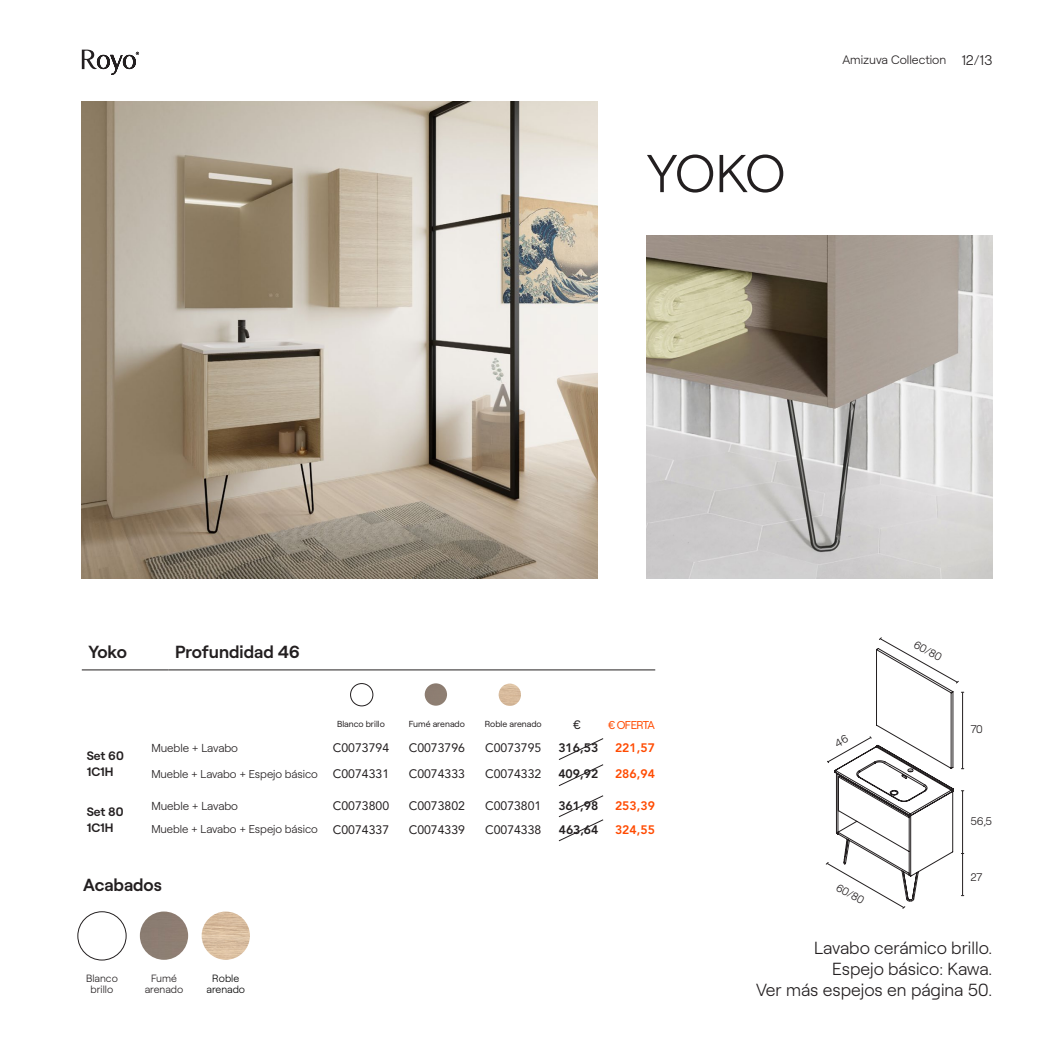
<style>
.page{position:relative;width:1042px;height:1042px;background:#fff}
.page>*{position:absolute;margin:0;border:0;box-sizing:border-box;transform-origin:0 0}
.t1{font:300 53.2px "Roobert";color:#231f20}
.t2{font:300 17.5px/21px "Roobert";color:#231f20;text-align:right}
.t3{font:600 17.5px "Roobert";color:#231f20}
.t4{font:300 14px "Roobert";color:#231f20}
.t5{font:12.25px "Avenir LT Std";color:#231f20}
.t6{font:800 12.25px "Avenir LT Std";color:#231f20}
.t7{font:800 12.25px "Avenir LT Std";color:#ff4a01}
.t8{font:600 12.25px/15.4px "Roobert";color:#231f20}
.t9{font:300 12.25px "Roobert";color:#231f20}
.t10{font:12.25px "Roobert";color:#231f20}
.t11{font:300 11.55px "Roobert";letter-spacing:-.005em;color:#231f20}
.t12{font:300 11.38px "Roobert";letter-spacing:-.005em;color:#231f20}
.t13{font:11.38px "Roobert";letter-spacing:-.05em;color:#ff4a01}
.t14{font:300 11.03px "Roobert";color:#231f20}
.t15{font:300 10.5px/10.5px "Roobert";color:#231f20;text-align:center}
.t16{font:300 10.5px/10.5px "Roobert";color:#000;text-align:center}
.t17{font:8.75px "Roobert";color:#231f20}
.s1{font-family:"Avenir LT Std";font-weight:400;font-size:12.25px}
</style>
<div class="page">
<hr style="left:82px;top:669px;width:87px;height:1px;background:#231f20">
<hr style="left:169px;top:669px;width:486px;height:1px;background:#231f20">
<img style="left:82px;top:102px;width:516px;height:476px">
<img style="left:202px;top:911px;width:48px;height:49px;border-radius:24px">
<div style="left:140px;top:911px;width:48px;height:49px;background:#8d7d72;border-radius:24px"></div>
<img style="left:425px;top:683px;width:22px;height:23px;border-radius:11px">
<img style="left:499px;top:683px;width:22px;height:23px;border-radius:11px">
<div style="left:78px;top:911px;width:48px;height:49px;border:1px solid #231f20;border-radius:50%"></div>
<div style="left:350px;top:683px;width:23px;height:23px;border:1px solid #231f20;border-radius:50%"></div>
<img style="left:646px;top:236px;width:346px;height:342px">
<svg style="left:558px;top:795px;width:46px;height:46px"></svg>
<svg style="left:558px;top:738px;width:46px;height:48px"></svg>
<svg style="left:82px;top:50px;width:57px;height:25px"></svg>
<svg style="left:825px;top:637px;width:139px;height:272px"></svg>
<h1 class="t1" style="left:647px;top:134px;width:140px">YOKO</h1>
<p class="t9" style="left:842px;top:51px;width:105px">Amizuva Collection</p>
<p class="t4" style="left:961px;top:50px;width:33px">12/13</p>
<h2 class="t3" style="left:88px;top:638px;width:40px">Yoko</h2>
<h2 class="t3" style="left:175px;top:638px;width:127px">Profundidad 46</h2>
<p class="t17" style="left:337px;top:718px;width:49px">Blanco brillo</p>
<p class="t17" style="left:409px;top:718px;width:58px">Fumé arenado</p>
<p class="t17" style="left:485px;top:718px;width:58px">Roble arenado</p>
<p class="t10" style="left:573px;top:715px;width:9px">€</p>
<p class="t13" style="left:608px;top:716px;width:48px">€OFERTA</p>
<p class="t8" style="left:87px;top:747px;width:39px">Set 60<br>1C1H</p>
<p class="t8" style="left:87px;top:803px;width:38px">Set 80<br>1C1H</p>
<p class="t11" style="left:151px;top:739px;width:88px">Mueble + Lavabo</p>
<p class="t5" style="left:333px;top:741px;width:58px">C0073794</p>
<p class="t5" style="left:409px;top:741px;width:58px">C0073796</p>
<p class="t5" style="left:485px;top:741px;width:58px">C0073795</p>
<p class="t6" style="left:558px;top:741px;width:41px">316,53</p>
<p class="t7" style="left:615px;top:741px;width:41px">221,57</p>
<p class="t12" style="left:151px;top:765px;width:239px">Mueble + Lavabo + Espejo básico <span class="s1">C0074331</span></p>
<p class="t5" style="left:409px;top:767px;width:58px">C0074333</p>
<p class="t5" style="left:485px;top:767px;width:58px">C0074332</p>
<p class="t6" style="left:558px;top:767px;width:41px">409,92</p>
<p class="t7" style="left:615px;top:767px;width:41px">286,94</p>
<p class="t11" style="left:151px;top:797px;width:88px">Mueble + Lavabo</p>
<p class="t5" style="left:333px;top:798px;width:58px">C0073800</p>
<p class="t5" style="left:409px;top:798px;width:58px">C0073802</p>
<p class="t5" style="left:485px;top:798px;width:58px">C0073801</p>
<p class="t6" style="left:558px;top:798px;width:41px">361,98</p>
<p class="t7" style="left:615px;top:798px;width:41px">253,39</p>
<p class="t12" style="left:151px;top:821px;width:239px">Mueble + Lavabo + Espejo básico <span class="s1">C0074337</span></p>
<p class="t5" style="left:409px;top:822px;width:58px">C0074339</p>
<p class="t5" style="left:485px;top:822px;width:58px">C0074338</p>
<p class="t6" style="left:559px;top:822px;width:41px">463,64</p>
<p class="t7" style="left:615px;top:822px;width:41px">324,55</p>
<h2 class="t3" style="left:83px;top:871px;width:80px">Acabados</h2>
<p class="t14" style="left:841px;top:879px;width:32px;rotate:30deg">60/80</p>
<p class="t14" style="left:918px;top:636px;width:32px;rotate:29deg">60/80</p>
<p class="t14" style="left:970px;top:720px;width:14px">70</p>
<p class="t14" style="left:970px;top:813px;width:23px">56,5</p>
<p class="t14" style="left:970px;top:869px;width:13px">27</p>
<p class="t15" style="left:86px;top:972px;width:33px">Blanco brillo</p>
<p class="t15" style="left:145px;top:972px;width:40px">Fumé arenado</p>
<p class="t16" style="left:206px;top:972px;width:40px">Roble arenado</p>
<h2 class="t2" style="left:756px;top:935px;width:238px">Lavabo cerámico brillo.<br>Espejo básico: Kawa.<br>Ver más espejos en página 50.</h2>
</div>
